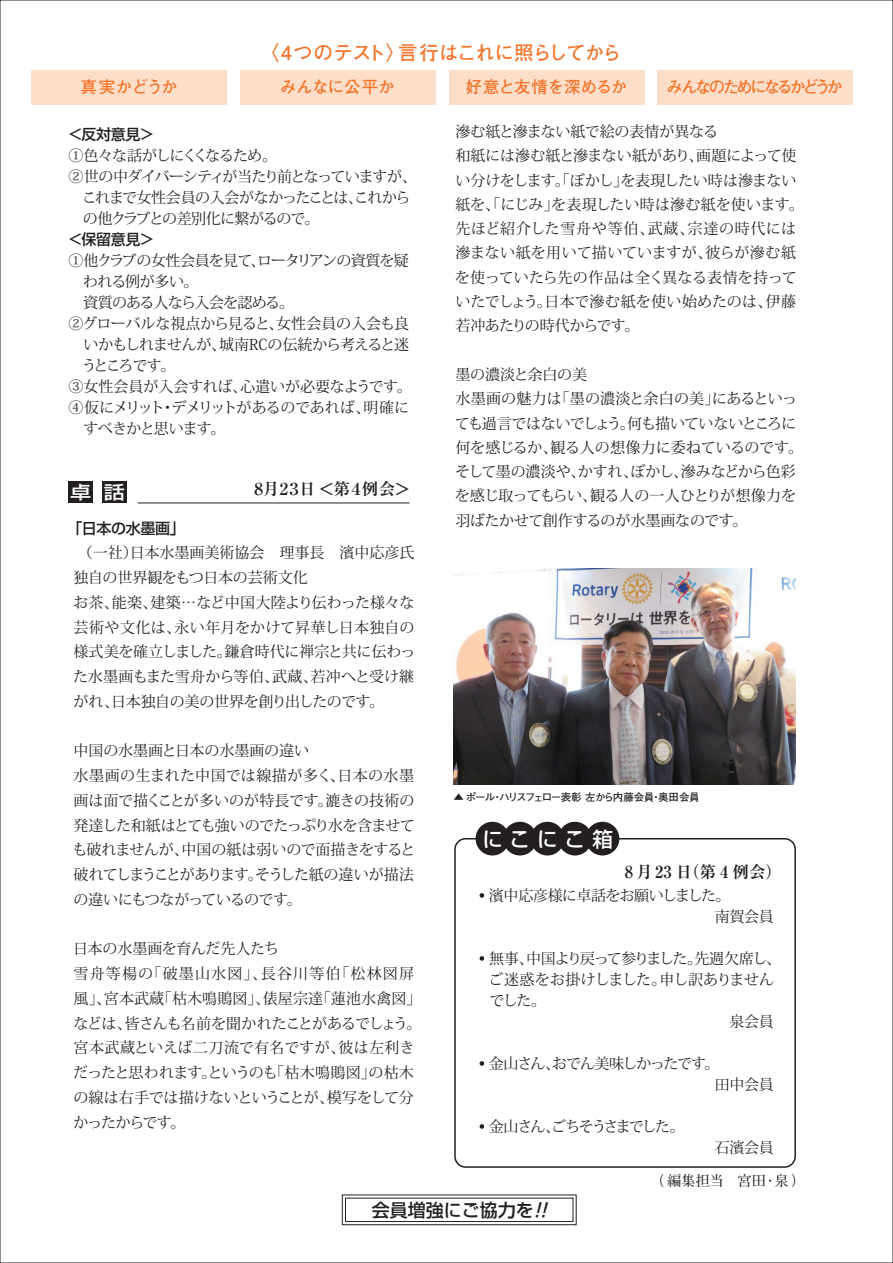
<style>
.page{position:relative;width:893px;height:1263px;background:#fff}
.page>*{position:absolute;margin:0;border:0;box-sizing:border-box;transform-origin:0 0}
.t1{font:500 20.7px "Shin Go Pro";letter-spacing:.34em;color:#fff}
.t2{font:700 19.5px "Futo Go B101 Pro";letter-spacing:-.035em;color:#f3732a}
.t3{font:500 18px "Shin Go Pro";color:#231f20}
.t4{font:500 17.85px "Shin Go Pro";color:#fff;scale:1.18 1}
.t5{font:700 16.5px "Futo Go B101 Pro";letter-spacing:-.18em;color:#f3732a}
.t6{font:700 16.5px "Ryumin Pro";letter-spacing:-.14em;color:#231f20}
.t7{font:700 16.5px "Ryumin Pro";letter-spacing:-.2em;color:#231f20}
.t8{font:700 16.5px "Futo Go B101 Pro";letter-spacing:-.015em;color:#f3732a}
.t9{font:700 16.5px "Futo Go B101 Pro";letter-spacing:-.005em;color:#f3732a}
.t10{font:700 16.5px "Futo Go B101 Pro";letter-spacing:-.075em;color:#f3732a}
.t11{font:15px/24.8px "Koz Min Pro";letter-spacing:-.02em;color:#231f20}
.t12{font:15px/24.3px "Koz Min Pro";color:#231f20}
.t13{font:15px/21px "Koz Min Pro";letter-spacing:-.07em;color:#231f20}
.t14{font:15px "Koz Min Pro";letter-spacing:-.09em;color:#231f20}
.t15{font:15px/21px "Koz Min Pro";letter-spacing:-.06em;color:#231f20}
.t16{font:500 15px "Shin Go Pro";letter-spacing:-.02em;color:#231f20}
.t17{font:15px "Koz Min Pro";letter-spacing:-.13em;color:#231f20}
.t18{font:700 14.25px "Futo Min A101 Pro";color:#231f20}
.t19{font:700 10.5px "Futo Go B101 Pro";letter-spacing:-.075em;color:#231f20}
</style>
<div class="page">
<div style="left:342px;top:1194px;width:235px;height:31px;border:1px solid #231f20"></div>
<div style="left:345px;top:1198px;width:228px;height:24px;border:1px solid #231f20"></div>
<div style="left:454px;top:838px;width:342px;height:330px;border:2px solid #231f20;border-radius:11px"></div>
<div style="left:476px;top:822px;width:33px;height:33px;background:#231f20;border-radius:50%"></div>
<div style="left:503px;top:822px;width:34px;height:33px;background:#231f20;border-radius:50%"></div>
<div style="left:531px;top:822px;width:33px;height:33px;background:#231f20;border-radius:50%"></div>
<div style="left:558px;top:822px;width:34px;height:33px;background:#231f20;border-radius:50%"></div>
<div style="left:586px;top:822px;width:33px;height:33px;background:#231f20;border-radius:50%"></div>
<svg style="left:480px;top:893px;width:4px;height:5px"></svg>
<svg style="left:480px;top:956px;width:4px;height:5px"></svg>
<svg style="left:480px;top:1061px;width:4px;height:5px"></svg>
<svg style="left:480px;top:1124px;width:4px;height:5px"></svg>
<div style="left:69px;top:482px;width:24px;height:21px;background:#231f20"></div>
<div style="left:102px;top:482px;width:24px;height:21px;background:#231f20"></div>
<hr style="left:138px;top:503px;width:272px;height:1px;background:#231f20">
<img style="left:454px;top:568px;width:341px;height:216px">
<div style="left:32px;top:70px;width:195px;height:34px;background:#fddec8"></div>
<div style="left:240px;top:70px;width:196px;height:34px;background:#fddec8"></div>
<div style="left:449px;top:70px;width:195px;height:34px;background:#fddec8"></div>
<div style="left:658px;top:70px;width:195px;height:34px;background:#fddec8"></div>
<h2 class="t2" style="left:259px;top:37px;width:364px">〈4つのテスト〉言行はこれに照らしてから</h2>
<p class="t10" style="left:81px;top:73px;width:98px">真実かどうか</p>
<p class="t9" style="left:280px;top:73px;width:116px">みんなに公平か</p>
<p class="t8" style="left:466px;top:73px;width:163px">好意と友情を深めるか</p>
<p class="t5" style="left:667px;top:73px;width:178px">みんなのためになるかどうか</p>
<p class="t16" style="left:68px;top:122px;width:88px">＜反対意見＞</p>
<p class="t13" style="left:69px;top:144px;width:350px">①色々な話がしにくくなるため。<br>②世の中ダイバーシティが当たり前となっていますが、　これまで女性会員の入会がなかったことは、これから　の他クラブとの差別化に繋がるので。</p>
<p class="t16" style="left:68px;top:227px;width:88px">＜保留意見＞</p>
<p class="t11" style="left:69px;top:249px;width:345px;line-height:21px">①他クラブの女性会員を見て、ロータリアンの資質を疑　われる例が多い。<br>　資質のある人なら入会を認める。<br>②グローバルな視点から見ると、女性会員の入会も良　いかもしれませんが、城南RCの伝統から考えると迷　うところです。<br>③女性会員が入会すれば、心遣いが必要なようです。<br>④仮にメリット・デメリットがあるのであれば、明確に　すべきかと思います。</p>
<p class="t4" style="left:70px;top:478px;width:48px">卓話</p>
<p class="t7" style="left:250px;top:476px;width:161px">８月２３日＜第４例会＞</p>
<p class="t16" style="left:67px;top:515px;width:119px">「日本の水墨画」</p>
<p class="t11" style="left:73px;top:540px;width:344px;text-indent:5px">（一社）日本水墨画美術協会　理事長　濱中応彦氏独自の世界観をもつ日本の芸術文化<br>お茶、能楽、建築…など中国大陸より伝わった様々な芸術や文化は、永い年月をかけて昇華し日本独自の様式美を確立しました。鎌倉時代に禅宗と共に伝わった水墨画もまた雪舟から等伯、武蔵、若冲へと受け継がれ、日本独自の美の世界を創り出したのです。</p>
<p class="t11" style="left:72px;top:738px;width:344px">中国の水墨画と日本の水墨画の違い<br>水墨画の生まれた中国では線描が多く、日本の水墨画は面で描くことが多いのが特長です。漉きの技術の発達した和紙はとても強いのでたっぷり水を含ませても破れませんが、中国の紙は弱いので面描きをすると破れてしまうことがあります。そうした紙の違いが描法の違いにもつながっているのです。</p>
<p class="t12" style="left:73px;top:936px;width:350px;line-height:24.8px">日本の水墨画を育んだ先人たち<br>雪舟等楊の「破墨山水図」、長谷川等伯「松林図屏風」、宮本武蔵「枯木鳴鵙図」、俵屋宗達「蓮池水禽図」などは、皆さんも名前を聞かれたことがあるでしょう。宮本武蔵といえば二刀流で有名ですが、彼は左利きだったと思われます。というのも「枯木鳴鵙図」の枯木の線は右手では描けないということが、模写をして分かったからです。</p>
<p class="t12" style="left:455px;top:119px;width:350px">滲む紙と滲まない紙で絵の表情が異なる<br>和紙には滲む紙と滲まない紙があり、画題によって使い分けをします。「ぼかし」を表現したい時は滲まない紙を、「にじみ」を表現したい時は滲む紙を使います。先ほど紹介した雪舟や等伯、武蔵、宗達の時代には滲まない紙を用いて描いていますが、彼らが滲む紙を使っていたら先の作品は全く異なる表情を持っていたでしょう。日本で滲む紙を使い始めたのは、伊藤若冲あたりの時代からです。</p>
<p class="t11" style="left:455px;top:362px;width:350px;line-height:24.3px">墨の濃淡と余白の美<br>水墨画の魅力は「墨の濃淡と余白の美」にあるといっても過言ではないでしょう。何も描いていないところに何を感じるか、観る人の想像力に委ねているのです。そして墨の濃淡や、かすれ、ぼかし、滲みなどから色彩を感じ取ってもらい、観る人の一人ひとりが想像力を羽ばたかせて創作するのが水墨画なのです。</p>
<p class="t19" style="left:454px;top:789px;width:248px">▲ ポール・ハリスフェロー表彰 左から内藤会員・奥田会員</p>
<h1 class="t1" style="left:482px;top:822px;width:132px">にこにこ箱</h1>
<p class="t6" style="left:625px;top:859px;width:159px">8月23 日（第 4 例会）</p>
<p class="t11" style="left:715px;top:885px;width:61px;line-height:21px;text-indent:-240px">・濱中応彦様に卓話をお願いしました。<br>南賀会員</p>
<p class="t14" style="left:474px;top:948px;width:308px">・無事、中国より戻って参りました。先週欠席し、</p>
<p class="t11" style="left:488px;top:967px;width:287px">ご迷惑をお掛けしました。申し訳ありません</p>
<p class="t11" style="left:489px;top:988px;width:58px">でした。</p>
<p class="t11" style="left:729px;top:1009px;width:46px">泉会員</p>
<p class="t15" style="left:715px;top:1053px;width:61px;text-indent:-240px">・金山さん、おでん美味しかったです。<br>田中会員</p>
<p class="t17" style="left:474px;top:1116px;width:212px">・金山さん、ごちそうさまでした。</p>
<p class="t11" style="left:715px;top:1135px;width:61px">石濱会員</p>
<p class="t18" style="left:650px;top:1170px;width:157px">（編集担当 宮田・泉）</p>
<p class="t3" style="left:372px;top:1195px;width:163px">会員増強にご協力を</p>
</div>
